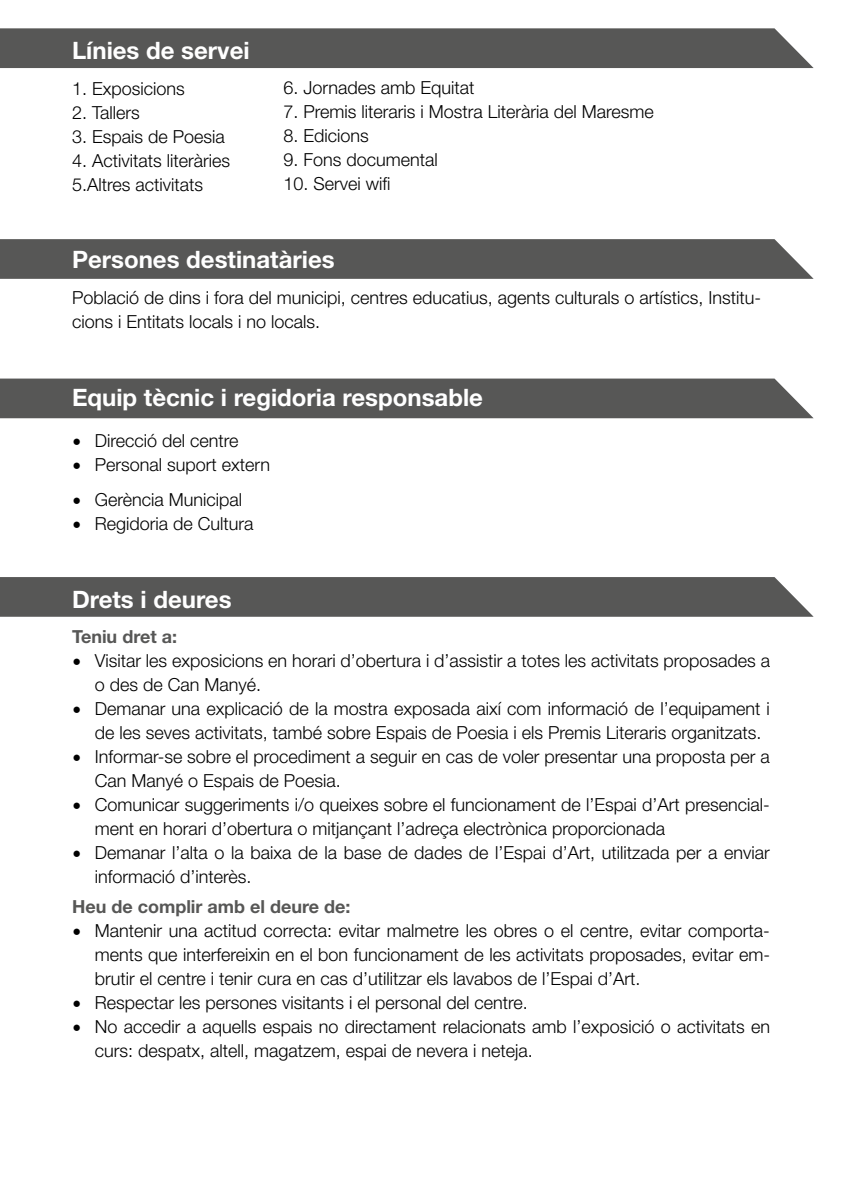
<style>
.page{position:relative;width:842px;height:1191px;background:#fff}
.page>*{position:absolute;margin:0;border:0;box-sizing:border-box;transform-origin:0 0}
.t1{font:700 24px "Helvetica Neue LT Std";color:#fff}
.t2{font:300 18px/24px "Helvetica Neue LT Std";color:#000}
.t3{font:700 18px "Helvetica Neue LT Std";color:#575756}
.s1{font-family:"Minion Pro";font-weight:400;font-size:24px}
</style>
<div class="page">
<div style="left:0;top:28px;width:814px;height:40px;background:#575756"></div>
<svg style="left:0;top:239px;width:814px;height:40px;background:#5c5c5b"></svg>
<div style="left:0;top:378px;width:814px;height:40px;background:#575756"></div>
<svg style="left:0;top:577px;width:814px;height:40px;background:#5c5c5b"></svg>
<h1 class="t1" style="left:72px;top:36px;width:179px">Línies de servei</h1>
<p class="t2" style="left:72px;top:76px;width:114px">1. Exposicions</p>
<p class="t2" style="left:72px;top:100px;width:69px">2. Tallers</p>
<p class="t2" style="left:72px;top:124px;width:154px">3. Espais de Poesia</p>
<p class="t2" style="left:72px;top:148px;width:160px">4. Activitats literàries<br>5.Altres activitats</p>
<p class="t2" style="left:283px;top:75px;width:193px">6. Jornades amb Equitat</p>
<p class="t2" style="left:283px;top:99px;width:372px">7. Premis literaris i Mostra Literària del Maresme</p>
<p class="t2" style="left:283px;top:123px;width:87px">8. Edicions</p>
<p class="t2" style="left:283px;top:147px;width:156px">9. Fons documental</p>
<p class="t2" style="left:283px;top:171px;width:109px">10. Servei wifi</p>
<h1 class="t1" style="left:72px;top:245px;width:264px">Persones destinatàries</h1>
<p class="t2" style="left:72px;top:285px;width:691px">Població de dins i fora del municipi, centres educatius, agents culturals o artístics, Institu&shy;cions i Entitats locals i no locals.</p>
<h1 class="t1" style="left:72px;top:382px;width:412px">Equip tècnic i regidoria responsable</h1>
<p class="t2" style="left:72px;top:428px;width:168px"><span class="s1">•</span> Direcció del centre</p>
<p class="t2" style="left:72px;top:452px;width:200px"><span class="s1">•</span> Personal suport extern</p>
<p class="t2" style="left:72px;top:487px;width:172px"><span class="s1">•</span> Gerència Municipal</p>
<p class="t2" style="left:72px;top:511px;width:183px"><span class="s1">•</span> Regidoria de Cultura</p>
<h1 class="t1" style="left:72px;top:584px;width:161px">Drets i deures</h1>
<p class="t3" style="left:72px;top:625px;width:107px">Teniu dret a:</p>
<p class="t2" style="left:95px;top:648px;width:677px;text-indent:-23px"><span class="s1">•</span> Visitar les exposicions en horari d’obertura i d’assistir a totes les activitats proposades a o des de Can Manyé.</p>
<p class="t2" style="left:95px;top:696px;width:677px;text-indent:-23px"><span class="s1">•</span> Demanar una explicació de la mostra exposada així com informació de l’equipament i de les seves activitats, també sobre Espais de Poesia i els Premis Literaris organitzats.</p>
<p class="t2" style="left:95px;top:744px;width:677px;text-indent:-23px"><span class="s1">•</span> Informar-se sobre el procediment a seguir en cas de voler presentar una proposta per a<br>Can Manyé o Espais de Poesia.</p>
<p class="t2" style="left:95px;top:792px;width:677px;text-indent:-23px"><span class="s1">•</span> Comunicar suggeriments i/o queixes sobre el funcionament de l’Espai d’Art presencial&shy;ment en horari d’obertura o mitjançant l’adreça electrònica proporcionada</p>
<p class="t2" style="left:95px;top:840px;width:677px;text-indent:-23px"><span class="s1">•</span> Demanar l’alta o la baixa de la base de dades de l’Espai d’Art, utilitzada per a enviar informació d’interès.</p>
<p class="t3" style="left:72px;top:895px;width:280px">Heu de complir amb el deure de:</p>
<p class="t2" style="left:95px;top:918px;width:677px;text-align:justify;text-indent:-23px"><span class="s1">•</span> Mantenir una actitud correcta: evitar malmetre les obres o el centre, evitar comporta&shy;ments que interfereixin en el bon funcionament de les activitats proposades, evitar em&shy;brutir el centre i tenir cura en cas d’utilitzar els lavabos de l’Espai d’Art.</p>
<p class="t2" style="left:72px;top:990px;width:457px"><span class="s1">•</span> Respectar les persones visitants i el personal del centre.</p>
<p class="t2" style="left:95px;top:1014px;width:677px;text-indent:-23px"><span class="s1">•</span> No accedir a aquells espais no directament relacionats amb l’exposició o activitats en curs: despatx, altell, magatzem, espai de nevera i neteja.</p>
</div>
